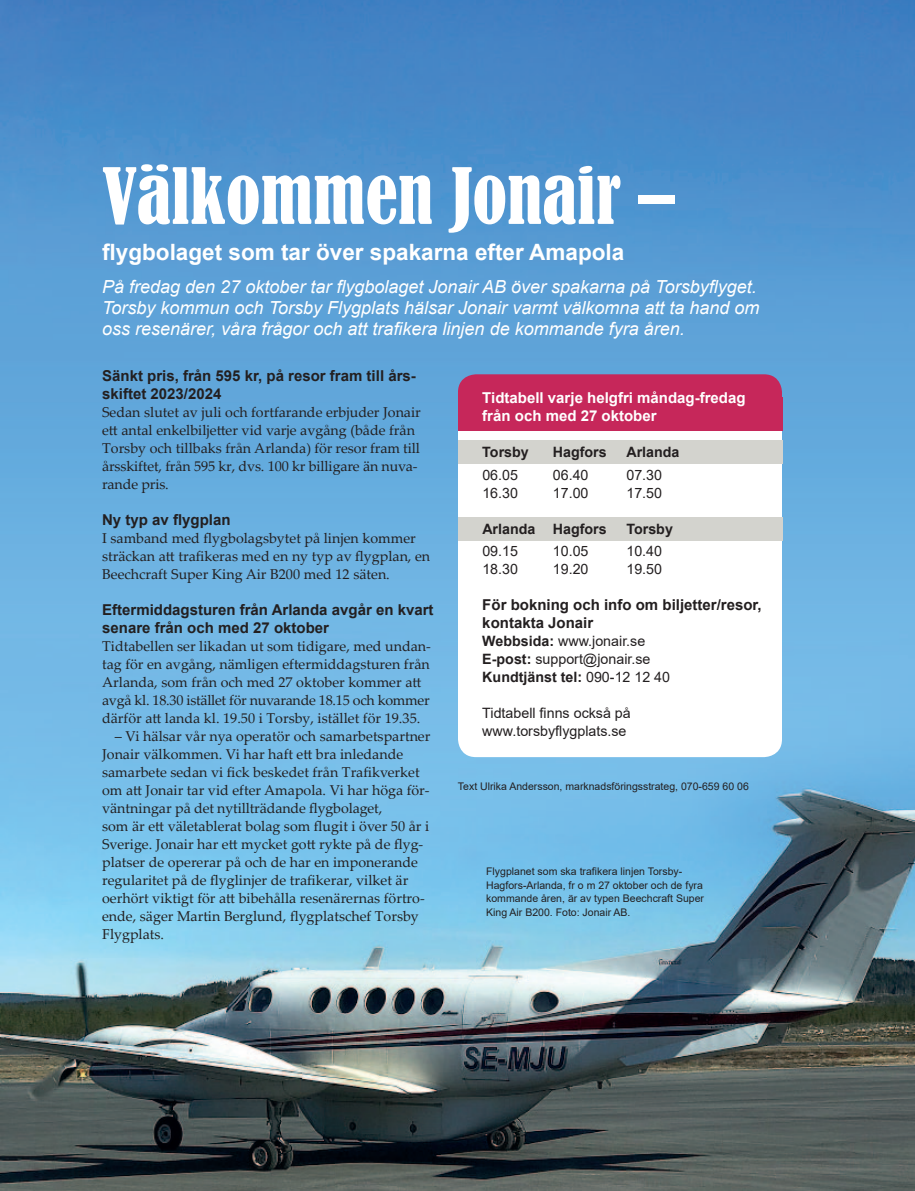
<style>
.page{position:relative;width:915px;height:1191px;background:#fff}
.page>*{position:absolute;margin:0;border:0;box-sizing:border-box;transform-origin:0 0}
.t1{font:condensed 72px "Bernard";color:#fff}
.t2{font:700 22.5px "Arial";color:#fff}
.t3{font:italic 18px/21px "Arial";color:#fff}
.t4{font:700 15px/18px "Arial";color:#231f20}
.t5{font:700 15px/18px "Arial";color:#fff}
.t6{font:14.25px/18px "Palatino Linotype";color:#231f20}
.t7{font:14.25px/18px "Arial";color:#231f20}
.t8{font:700 14.25px "Arial";color:#231f20}
.t9{font:10.5px/13.5px "Arial";color:#231f20}
.s1{font-weight:700}
</style>
<div class="page">
<img style="left:0;top:0;width:914px;height:1191px">
<div style="left:458px;top:401px;width:323px;height:356px;background:#fff;border-radius:18px"></div>
<div style="left:458px;top:374px;width:323px;height:46px;background:#c6275a;border-radius:18px"></div>
<div style="left:458px;top:398px;width:323px;height:33px;background:#c6275a"></div>
<div style="left:458px;top:440px;width:323px;height:24px;background:#d3d3ce"></div>
<div style="left:458px;top:517px;width:323px;height:23px;background:#d3d3ce"></div>
<h1 class="t1" style="left:102px;top:154px;width:574px">Välkommen Jonair –</h1>
<h2 class="t2" style="left:102px;top:236px;width:523px">flygbolaget som tar över spakarna efter Amapola</h2>
<p class="t3" style="left:102px;top:276px;width:658px">På fredag den 27 oktober tar flygbolaget Jonair AB över spakarna på Torsbyflyget.<br>Torsby kommun och Torsby Flygplats hälsar Jonair varmt välkomna att ta hand om oss resenärer, våra frågor och att trafikera linjen de kommande fyra åren.</p>
<p class="t4" style="left:102px;top:367px;width:315px">Sänkt pris, från 595 kr, på resor fram till års&shy;skiftet 2023/2024</p>
<p class="t6" style="left:102px;top:402px;width:320px">Sedan slutet av juli och fortfarande erbjuder Jonair ett antal enkelbiljetter vid varje avgång (både från Torsby och tillbaks från Arlanda) för resor fram till årsskiftet, från 595 kr, dvs. 100 kr billigare än nuva&shy;rande pris.</p>
<p class="t4" style="left:102px;top:511px;width:130px">Ny typ av flygplan</p>
<p class="t6" style="left:102px;top:528px;width:329px">I samband med flygbolagsbytet på linjen kommer sträckan att trafikeras med en ny typ av flygplan, en<br>Beechcraft Super King Air B200 med 12 säten.</p>
<p class="t4" style="left:102px;top:601px;width:333px">Eftermiddagsturen från Arlanda avgår en kvart senare från och med 27 oktober</p>
<p class="t6" style="left:102px;top:636px;width:330px">Tidtabellen ser likadan ut som tidigare, med undan&shy;tag för en avgång, nämligen eftermiddagsturen från Arlanda, som från och med 27 oktober kommer att avgå kl. 18.30 istället för nuvarande 18.15 och kommer därför att landa kl. 19.50 i Torsby, istället för 19.35.</p>
<p class="t6" style="left:102px;top:726px;width:330px;text-indent:13px">– Vi hälsar vår nya operatör och samarbetspartner Jonair välkommen. Vi har haft ett bra inledande samarbete sedan vi fick beskedet från Trafikverket om att Jonair tar vid efter Amapola. Vi har höga för&shy;väntningar på det nytillträdande flygbolaget,<br>som är ett väletablerat bolag som flugit i över 50 år i Sverige. Jonair har ett mycket gott rykte på de flyg&shy;platser de opererar på och de har en imponerande regularitet på de flyglinjer de trafikerar, vilket är oerhört viktigt för att bibehålla resenärernas förtro&shy;ende, säger Martin Berglund, flygplatschef Torsby Flygplats.</p>
<p class="t5" style="left:482px;top:389px;width:265px">Tidtabell varje helgfri måndag-fredag från och med 27 oktober</p>
<p class="t8" style="left:482px;top:442px;width:48px">Torsby</p>
<p class="t8" style="left:552px;top:442px;width:128px">Hagfors Arlanda</p>
<p class="t7" style="left:482px;top:466px;width:37px">06.05</p>
<p class="t7" style="left:552px;top:466px;width:37px">06.40</p>
<p class="t7" style="left:626px;top:466px;width:37px">07.30</p>
<p class="t7" style="left:482px;top:484px;width:37px">16.30</p>
<p class="t7" style="left:552px;top:484px;width:37px">17.00</p>
<p class="t7" style="left:626px;top:484px;width:37px">17.50</p>
<p class="t8" style="left:482px;top:519px;width:192px">Arlanda Hagfors Torsby</p>
<p class="t7" style="left:482px;top:542px;width:37px">09.15</p>
<p class="t7" style="left:552px;top:542px;width:37px">10.05</p>
<p class="t7" style="left:626px;top:542px;width:37px">10.40</p>
<p class="t7" style="left:482px;top:560px;width:37px">18.30</p>
<p class="t7" style="left:552px;top:560px;width:37px">19.20</p>
<p class="t7" style="left:626px;top:560px;width:37px">19.50</p>
<p class="t4" style="left:482px;top:596px;width:281px">För bokning och info om biljetter/resor, kontakta Jonair</p>
<p class="t7" style="left:482px;top:632px;width:189px"><span class="s1">Webbsida:</span> www.jonair.se<br><span class="s1">E-post:</span> support@jonair.se<br><span class="s1">Kundtjänst tel:</span> 090-12 12 40</p>
<p class="t7" style="left:482px;top:704px;width:150px">Tidtabell finns också på www.torsbyflygplats.se</p>
<p class="t9" style="left:458px;top:780px;width:292px">Text Ulrika Andersson, marknadsföringsstrateg, 070-659 60 06</p>
<p class="t9" style="left:486px;top:865px;width:219px">Flygplanet som ska trafikera linjen Torsby-<br>H agfors-Arlanda, fr o m 27 oktober och de fyra kommande åren, är av typen Beechcraft Super King Air B200. Foto: Jonair AB.</p>
</div>
